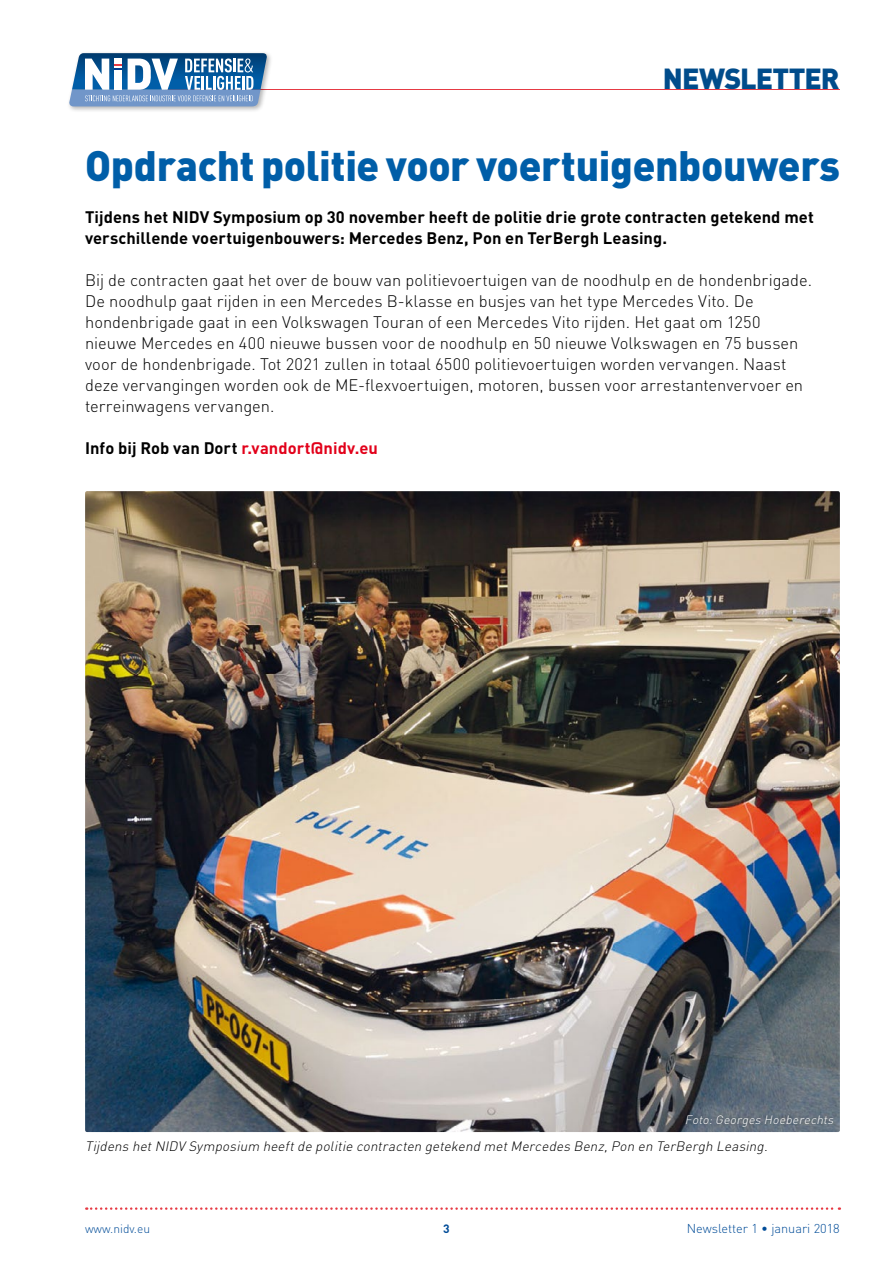
<style>
.page{position:relative;width:893px;height:1263px;background:#fff}
.page>*{position:absolute;margin:0;border:0;box-sizing:border-box;transform-origin:0 0}
.Kop{font:900 42px "DIN Pro";letter-spacing:-.01em;color:#005ea8}
.t1{font:900 28.65px "DIN Pro";letter-spacing:-.03em;color:#004c8b}
.Plat_wit_voor{font:300 16.5px/21px "DIN Pro";color:#000}
.Intro{font:700 16.5px/21px "DIN Pro";letter-spacing:.005em;color:#000}
.Info_tekst_zwart{font:700 16.5px "DIN Pro";letter-spacing:.005em;color:#000}
.Bijschrift{font:italic 300 13.5px "DIN Pro";color:#000}
.t2{font:300 12.75px "DIN Pro";color:#004c98}
.fotoverantwoording{font:italic 300 12px "DIN Pro";color:#fff}
.t3{font:300 12px "DIN Pro";color:#004c98}
.t4{font:700 12px "DIN Pro";color:#004c98}
.s1{color:#e2001a}
</style>
<div class="page">
<svg style="left:86px;top:1207px;width:754px;height:3px"></svg>
<hr style="left:165px;top:89px;width:675px;height:1px;background:#e63a44">
<div style="left:67px;top:51px;width:206px;height:62px;background:#000;opacity:.3"></div>
<svg style="left:69px;top:53px;width:199px;height:53px"></svg>
<img style="left:85px;top:491px;width:755px;height:641px">
<div style="left:682px;top:1110px;width:155px;height:20px;background:#000;opacity:.35"></div>
<h2 class="t1" style="left:663px;top:59px;width:178px">NEWSLETTER</h2>
<p class="Kop" style="left:85px;top:137px;width:756px">Opdracht politie voor voertuigenbouwers</p>
<p class="Intro" style="left:85px;top:206px;width:730px">Tijdens het NIDV Symposium op 30 november heeft de politie drie grote contracten getekend met verschillende voertuigenbouwers: Mercedes Benz, Pon en TerBergh Leasing.</p>
<p class="Plat_wit_voor" style="left:85px;top:269px;width:728px">Bij de contracten gaat het over de bouw van politievoertuigen van de noodhulp en de hondenbrigade.<br>De noodhulp gaat rijden in een Mercedes B-klasse en busjes van het type Mercedes Vito. De hondenbrigade gaat in een Volkswagen Touran of een Mercedes Vito rijden. Het gaat om 1250 nieuwe Mercedes en 400 nieuwe bussen voor de noodhulp en 50 nieuwe Volkswagen en 75 bussen voor de hondenbrigade. Tot 2021 zullen in totaal 6500 politievoertuigen worden vervangen. Naast deze vervangingen worden ook de ME-flexvoertuigen, motoren, bussen voor arrestantenvervoer en terreinwagens vervangen.</p>
<p class="Info_tekst_zwart" style="left:85px;top:437px;width:294px">Info bij Rob van Dort <span class="s1">r.vandort@nidv.eu</span></p>
<p class="fotoverantwoording" style="left:685px;top:1111px;width:153px">Foto:Georges Hoeberechts</p>
<p class="Bijschrift" style="left:85px;top:1137px;width:687px">Tijdens hetNIDV Symposium heeftde politie contracten getekend metMercedes Benz,Pon en TerBergh Leasing.</p>
<p class="t3" style="left:85px;top:1220px;width:67px">www.nidv.eu</p>
<p class="t4" style="left:443px;top:1220px;width:8px">3</p>
<p class="t2" style="left:687px;top:1219px;width:155px">Newsletter 1 • januari 2018</p>
</div>
